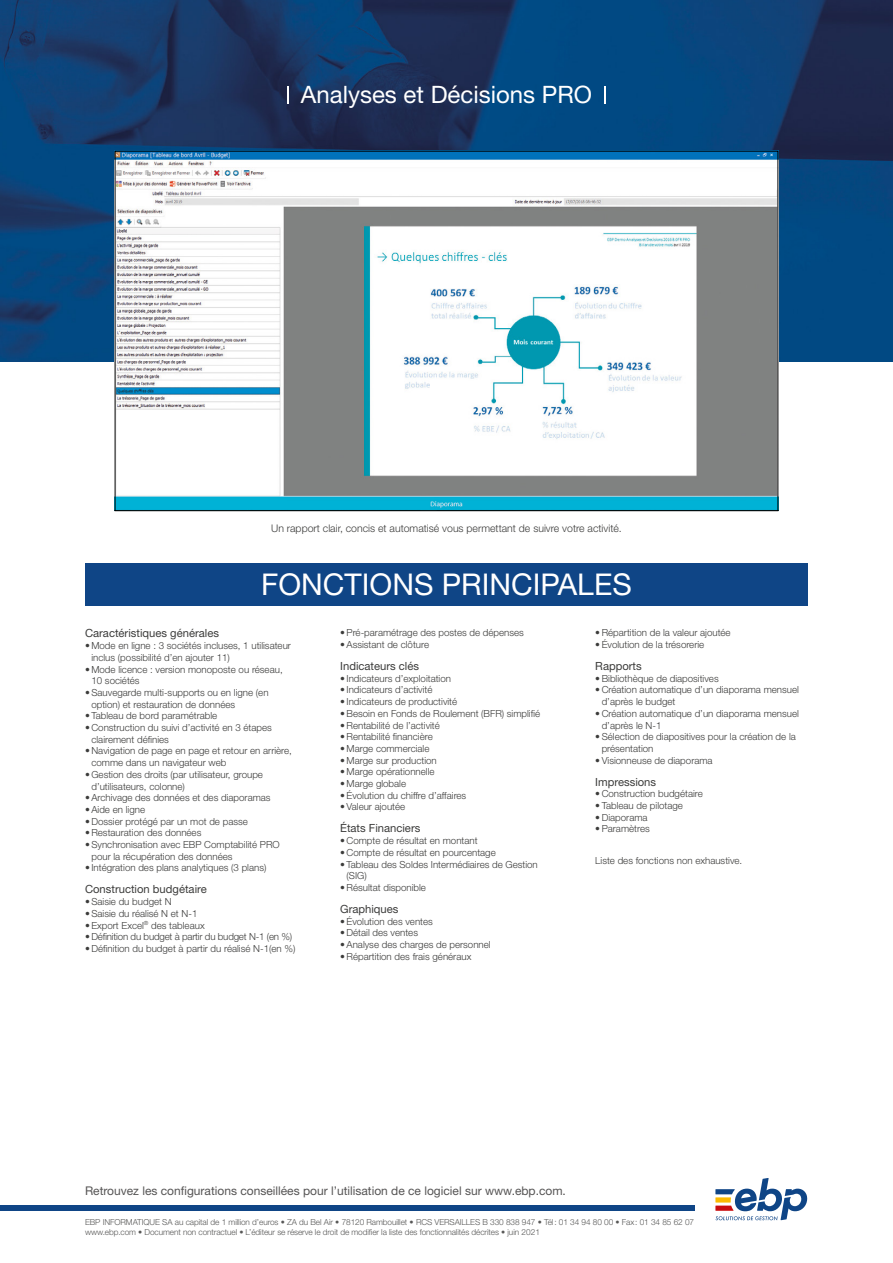
<style>
.page{position:relative;width:893px;height:1263px;background:#fff}
.page>*{position:absolute;margin:0;border:0;box-sizing:border-box;transform-origin:0 0}
.t1{font:30px "Helvetica Neue LT Std";color:#fff}
.t2{font:24px "Helvetica Neue LT Std";color:#fff}
.t3{font:12px "Helvetica Neue LT Std";color:#555454}
.t4{font:11.25px "Helvetica Neue LT Std";color:#3c3c3b}
.t5{font:300 10.5px "Helvetica Neue LT Std";color:#3c3c3b}
.t6{font:300 9.75px/11.7px "Helvetica Neue LT Std";color:#3c3c3b}
.t7{font:300 9.75px "Helvetica Neue LT Std";letter-spacing:-.02em;color:#3c3c3b}
.t8{font:300 8.25px/9.9px "Helvetica Neue LT Std";letter-spacing:-.01em;color:#575756}
</style>
<div class="page">
<img style="left:0;top:0;width:893px;height:361px">
<svg style="left:715px;top:1178px;width:92px;height:42px"></svg>
<div style="left:0;top:1205px;width:694px;height:6px;background:#0f4586"></div>
<svg style="left:287px;top:86px;width:2px;height:17px"></svg>
<svg style="left:604px;top:86px;width:2px;height:17px"></svg>
<div style="left:85px;top:563px;width:723px;height:43px;background:#0f4586"></div>
<img style="left:117px;top:153px;width:659px;height:356px">
<h2 class="t2" style="left:301px;top:80px;width:293px">Analyses et Décisions PRO</h2>
<p class="t5" style="left:271px;top:522px;width:352px">Un rapport clair, concis et automatisé vous permettant de suivre votre activité.</p>
<h1 class="t1" style="left:261px;top:567px;width:372px">FONCTIONS PRINCIPALES</h1>
<p class="t4" style="left:85px;top:627px;width:135px">Caractéristiques générales</p>
<p class="t6" style="left:91px;top:640px;width:201px;text-indent:-6px">• Mode en ligne : 3 sociétés incluses, 1 utilisateur inclus (possibilité d’en ajouter 11)</p>
<p class="t6" style="left:91px;top:663px;width:193px;text-indent:-6px">• Mode licence : version monoposte ou réseau,<br>10 sociétés</p>
<p class="t6" style="left:91px;top:686px;width:179px;text-indent:-6px">•Sauvegarde multi-supports ou en ligne (en option) et restauration de données</p>
<p class="t6" style="left:85px;top:710px;width:134px">• Tableau de bord paramétrable</p>
<p class="t6" style="left:91px;top:721px;width:182px;text-indent:-6px">• Construction du suivi d’activité en 3 étapes clairement définies</p>
<p class="t6" style="left:91px;top:745px;width:202px;text-indent:-6px">• Navigation de page en page et retour en arrière, comme dans un navigateur web</p>
<p class="t6" style="left:91px;top:768px;width:173px;text-indent:-6px">• Gestion des droits (par utilisateur, groupe d’utilisateurs, colonne)</p>
<p class="t6" style="left:85px;top:792px;width:187px">•Archivage des données et des diaporamas</p>
<p class="t6" style="left:85px;top:803px;width:62px">•Aide en ligne</p>
<p class="t6" style="left:85px;top:815px;width:164px">•Dossier protégé par un mot de passe</p>
<p class="t6" style="left:85px;top:827px;width:118px">•Restauration des données</p>
<p class="t6" style="left:91px;top:838px;width:190px;text-indent:-6px">•Synchronisation avec EBP Comptabilité PRO pour la récupération des données</p>
<p class="t6" style="left:85px;top:862px;width:183px">• Intégration des plans analytiques (3 plans)</p>
<p class="t4" style="left:85px;top:883px;width:123px">Construction budgétaire</p>
<p class="t6" style="left:85px;top:896px;width:88px">•Saisie du budget N</p>
<p class="t6" style="left:85px;top:907px;width:114px">•Saisie du réalisé N et N-1</p>
<p class="t6" style="left:85px;top:919px;width:121px">• Export Excel<sup>®</sup> des tableaux</p>
<p class="t7" style="left:85px;top:931px;width:209px">• Définition du budget à partir du budget N-1 (en %)</p>
<p class="t6" style="left:85px;top:942px;width:212px">•Définition du budget à partir du réalisé N-1(en %)</p>
<p class="t6" style="left:340px;top:627px;width:185px">•Pré-paramétrage des postes de dépenses</p>
<p class="t6" style="left:340px;top:638px;width:90px">•Assistant de clôture</p>
<p class="t4" style="left:340px;top:659px;width:80px">Indicateurs clés</p>
<p class="t6" style="left:340px;top:672px;width:112px">• Indicateurs d’exploitation</p>
<p class="t6" style="left:340px;top:684px;width:94px">• Indicateurs d’activité</p>
<p class="t6" style="left:340px;top:696px;width:119px">• Indicateurs de productivité</p>
<p class="t6" style="left:340px;top:707px;width:201px">•Besoin en Fonds de Roulement (BFR) simplifié</p>
<p class="t6" style="left:340px;top:719px;width:101px">•Rentabilité de l’activité</p>
<p class="t6" style="left:340px;top:731px;width:94px">•Rentabilité financière</p>
<p class="t6" style="left:340px;top:742px;width:91px">• Marge commerciale</p>
<p class="t6" style="left:340px;top:754px;width:98px">• Marge sur production</p>
<p class="t6" style="left:340px;top:766px;width:96px">• Marge opérationnelle</p>
<p class="t6" style="left:340px;top:777px;width:67px">• Marge globale</p>
<p class="t6" style="left:340px;top:789px;width:128px">• Évolution du chiffre d’affaires</p>
<p class="t6" style="left:340px;top:801px;width:67px">• Valeur ajoutée</p>
<p class="t4" style="left:340px;top:822px;width:82px">États Financiers</p>
<p class="t6" style="left:340px;top:835px;width:139px">• Compte de résultat en montant</p>
<p class="t6" style="left:340px;top:846px;width:157px">• Compte de résultat en pourcentage</p>
<p class="t6" style="left:347px;top:858px;width:193px;text-indent:-6px">• Tableau des Soldes Intermédiaires de Gestion (SIG)</p>
<p class="t6" style="left:340px;top:881px;width:87px">•Résultat disponible</p>
<p class="t4" style="left:340px;top:902px;width:60px">Graphiques</p>
<p class="t6" style="left:340px;top:915px;width:94px">• Évolution des ventes</p>
<p class="t6" style="left:340px;top:927px;width:79px">•Détail des ventes</p>
<p class="t6" style="left:340px;top:938px;width:152px">•Analyse des charges de personnel</p>
<p class="t6" style="left:340px;top:950px;width:133px">•Répartition des frais généraux</p>
<p class="t6" style="left:595px;top:627px;width:137px">•Répartition de la valeur ajoutée</p>
<p class="t6" style="left:595px;top:638px;width:110px">• Évolution de la trésorerie</p>
<p class="t4" style="left:595px;top:659px;width:48px">Rapports</p>
<p class="t6" style="left:595px;top:672px;width:125px">•Bibliothèque de diapositives</p>
<p class="t6" style="left:602px;top:684px;width:199px;text-indent:-6px">• Création automatique d’un diaporama mensuel d’après le budget</p>
<p class="t6" style="left:602px;top:707px;width:199px;text-indent:-6px">• Création automatique d’un diaporama mensuel d’après le N-1</p>
<p class="t6" style="left:602px;top:731px;width:196px;text-indent:-6px">•Sélection de diapositives pour la création de la présentation</p>
<p class="t6" style="left:595px;top:754px;width:119px">• Visionneuse de diaporama</p>
<p class="t4" style="left:595px;top:775px;width:62px">Impressions</p>
<p class="t6" style="left:595px;top:788px;width:109px">• Construction budgétaire</p>
<p class="t6" style="left:595px;top:799px;width:89px">• Tableau de pilotage</p>
<p class="t6" style="left:595px;top:811px;width:54px">•Diaporama</p>
<p class="t6" style="left:595px;top:823px;width:56px">•Paramètres</p>
<p class="t6" style="left:595px;top:855px;width:148px">Liste des fonctions non exhaustive.</p>
<p class="t3" style="left:85px;top:1183px;width:482px">Retrouvez les configurations conseillées pour l’utilisation de ce logiciel sur www.ebp.com.</p>
<p class="t8" style="left:85px;top:1217px;width:611px">EBP INFORMATIQUE SA au capital de 1 million d’euros • ZA du Bel Air • 78120 Rambouillet • RCS VERSAILLES B 330 838 947 • Tél: 01 34 94 80 00 • Fax: 01 34 85 62 07 www.ebp.com • Document non contractuel • L’éditeur se réserve le droit de modifier la liste des fonctionnalités décrites • juin 2021</p>
</div>
